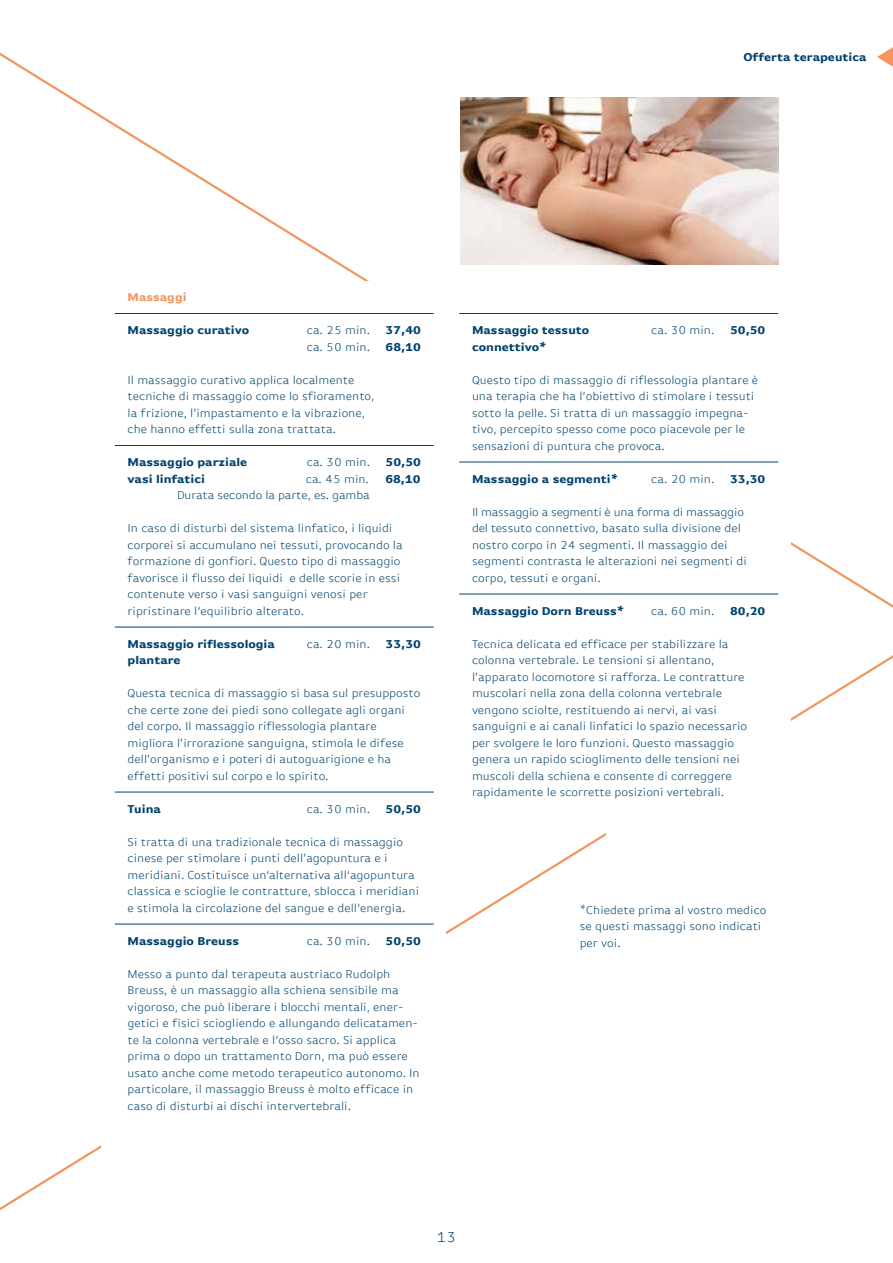
<style>
.page{position:relative;width:893px;height:1263px;background:#fff}
.page>*{position:absolute;margin:0;border:0;box-sizing:border-box;transform-origin:0 0}
.t1{font:300 15px "Basic Gothic Offc Pro";color:#00426d}
.t2{font:300 12px/16.5px "Basic Gothic Offc Pro";color:#00426d}
.t3{font:700 12px "Basic Gothic Offc Pro";color:#00426d}
.t4{font:700 12px "Basic Gothic Offc Pro";color:#f3965e}
</style>
<div class="page">
<svg style="left:1px;top:53px;width:367px;height:227px"></svg>
<svg style="left:0;top:1145px;width:101px;height:65px"></svg>
<svg style="left:446px;top:97px;width:447px;height:838px"></svg>
<div style="left:446px;top:265px;width:345px;height:530px;background:#fff"></div>
<div style="left:606px;top:784px;width:70px;height:277px;background:#fff"></div>
<hr style="left:115px;top:313px;width:319px;height:1px;background:#00426d">
<hr style="left:115px;top:445px;width:319px;height:1px;background:#00426d">
<hr style="left:115px;top:627px;width:319px;height:1px;background:#00426d">
<hr style="left:115px;top:792px;width:319px;height:1px;background:#00426d">
<hr style="left:115px;top:924px;width:319px;height:1px;background:#00426d">
<hr style="left:459px;top:313px;width:319px;height:1px;background:#00426d">
<hr style="left:459px;top:462px;width:319px;height:1px;background:#00426d">
<hr style="left:459px;top:594px;width:319px;height:1px;background:#00426d">
<svg style="left:877px;top:47px;width:16px;height:20px"></svg>
<img style="left:461px;top:98px;width:317px;height:166px">
<p class="t3" style="left:743px;top:49px;width:125px">Offerta terapeutica</p>
<p class="t4" style="left:128px;top:290px;width:61px">Massaggi</p>
<p class="t3" style="left:128px;top:323px;width:123px">Massaggio curativo</p>
<p class="t2" style="left:307px;top:322px;width:65px">ca. 25 min.</p>
<p class="t3" style="left:386px;top:323px;width:37px">37,40</p>
<p class="t2" style="left:307px;top:338px;width:65px">ca. 50 min.</p>
<p class="t3" style="left:386px;top:340px;width:37px">68,10</p>
<p class="t2" style="left:128px;top:371px;width:248px">Il massaggio curativo applica localmente tecniche di massaggio come lo sfioramento, la frizione, l’impastamento e la vibrazione, che hanno effetti sulla zona trattata.</p>
<p class="t3" style="left:128px;top:455px;width:121px">Massaggio parziale</p>
<p class="t2" style="left:307px;top:454px;width:65px">ca. 30 min.</p>
<p class="t3" style="left:386px;top:455px;width:37px">50,50</p>
<p class="t3" style="left:128px;top:472px;width:79px">vasi linfatici</p>
<p class="t2" style="left:306px;top:470px;width:65px">ca. 45 min.</p>
<p class="t3" style="left:385px;top:472px;width:37px">68,10</p>
<p class="t2" style="left:177px;top:487px;width:194px">Durata secondo la parte, es. gamba</p>
<p class="t2" style="left:128px;top:520px;width:277px">In caso di disturbi del sistema linfatico, i liquidi corporei si accumulano nei tessuti, provocando la formazione di gonfiori. Questo tipo di massaggio favorisce il flusso dei liquidi e delle scorie in essi contenute verso i vasi sanguigni venosi per ripristinare l‘equilibrio alterato.</p>
<p class="t3" style="left:128px;top:637px;width:149px">Massaggio riflessologia</p>
<p class="t2" style="left:307px;top:635px;width:65px">ca. 20 min.</p>
<p class="t3" style="left:386px;top:637px;width:37px">33,30</p>
<p class="t3" style="left:128px;top:653px;width:55px">plantare</p>
<p class="t2" style="left:128px;top:685px;width:294px">Questa tecnica di massaggio si basa sul presupposto che certe zone dei piedi sono collegate agli organi del corpo. Il massaggio riflessologia plantare migliora l’irrorazione sanguigna, stimola le difese dell’organismo e i poteri di autoguarigione e ha effetti positivi sul corpo e lo spirito.</p>
<p class="t3" style="left:128px;top:802px;width:35px">Tuina</p>
<p class="t2" style="left:307px;top:800px;width:65px">ca. 30 min.</p>
<p class="t3" style="left:386px;top:802px;width:37px">50,50</p>
<p class="t2" style="left:128px;top:833px;width:293px">Si tratta di una tradizionale tecnica di massaggio cinese per stimolare i punti dell’agopuntura e i meridiani. Costituisce un‘alternativa all‘agopuntura classica e scioglie le contratture, sblocca i meridiani e stimola la circolazione del sangue e dell‘energia.</p>
<p class="t3" style="left:128px;top:934px;width:113px">Massaggio Breuss</p>
<p class="t2" style="left:307px;top:932px;width:65px">ca. 30 min.</p>
<p class="t3" style="left:386px;top:934px;width:37px">50,50</p>
<p class="t2" style="left:128px;top:965px;width:294px">Messo a punto dal terapeuta austriaco Rudolph Breuss, è un massaggio alla schiena sensibile ma vigoroso, che può liberare i blocchi mentali, ener&shy;getici e fisici sciogliendo e allungando delicatamen&shy;te la colonna vertebrale e l‘osso sacro. Si applica prima o dopo un trattamento Dorn, ma può essere usato anche come metodo terapeutico autonomo. In particolare, il massaggio Breuss è molto efficace in caso di disturbi ai dischi intervertebrali.</p>
<p class="t3" style="left:472px;top:323px;width:119px">Massaggio tessuto</p>
<p class="t2" style="left:651px;top:322px;width:65px">ca. 30 min.</p>
<p class="t3" style="left:730px;top:323px;width:37px">50,50</p>
<p class="t3" style="left:472px;top:340px;width:76px">connettivo*</p>
<p class="t2" style="left:472px;top:371px;width:288px">Questo tipo di massaggio di riflessologia plantare è una terapia che ha l‘obiettivo di stimolare i tessuti sotto la pelle. Si tratta di un massaggio impegna&shy;tivo, percepito spesso come poco piacevole per le sensazioni di puntura che provoca.</p>
<p class="t3" style="left:472px;top:472px;width:148px">Massaggio a segmenti*</p>
<p class="t2" style="left:651px;top:470px;width:65px">ca. 20 min.</p>
<p class="t3" style="left:730px;top:472px;width:37px">33,30</p>
<p class="t2" style="left:472px;top:503px;width:277px">Il massaggio a segmenti è una forma di massaggio del tessuto connettivo, basato sulla divisione del nostro corpo in 24 segmenti. Il massaggio dei segmenti contrasta le alterazioni nei segmenti di corpo, tessuti e organi.</p>
<p class="t3" style="left:472px;top:604px;width:154px">Massaggio Dorn Breuss*</p>
<p class="t2" style="left:651px;top:602px;width:65px">ca. 60 min.</p>
<p class="t3" style="left:730px;top:604px;width:37px">80,20</p>
<p class="t2" style="left:472px;top:635px;width:277px">Tecnica delicata ed efficace per stabilizzare la colonna vertebrale. Le tensioni si allentano, l’apparato locomotore si rafforza. Le contratture muscolari nella zona della colonna vertebrale vengono sciolte, restituendo ai nervi, ai vasi sanguigni e ai canali linfatici lo spazio necessario per svolgere le loro funzioni. Questo massaggio genera un rapido scioglimento delle tensioni nei muscoli della schiena e consente di correggere rapidamente le scorrette posizioni vertebrali.</p>
<p class="t2" style="left:580px;top:901px;width:188px">*Chiedete prima al vostro medico se questi massaggi sono indicati per voi.</p>
<p class="t1" style="left:437px;top:1228px;width:21px">13</p>
</div>
